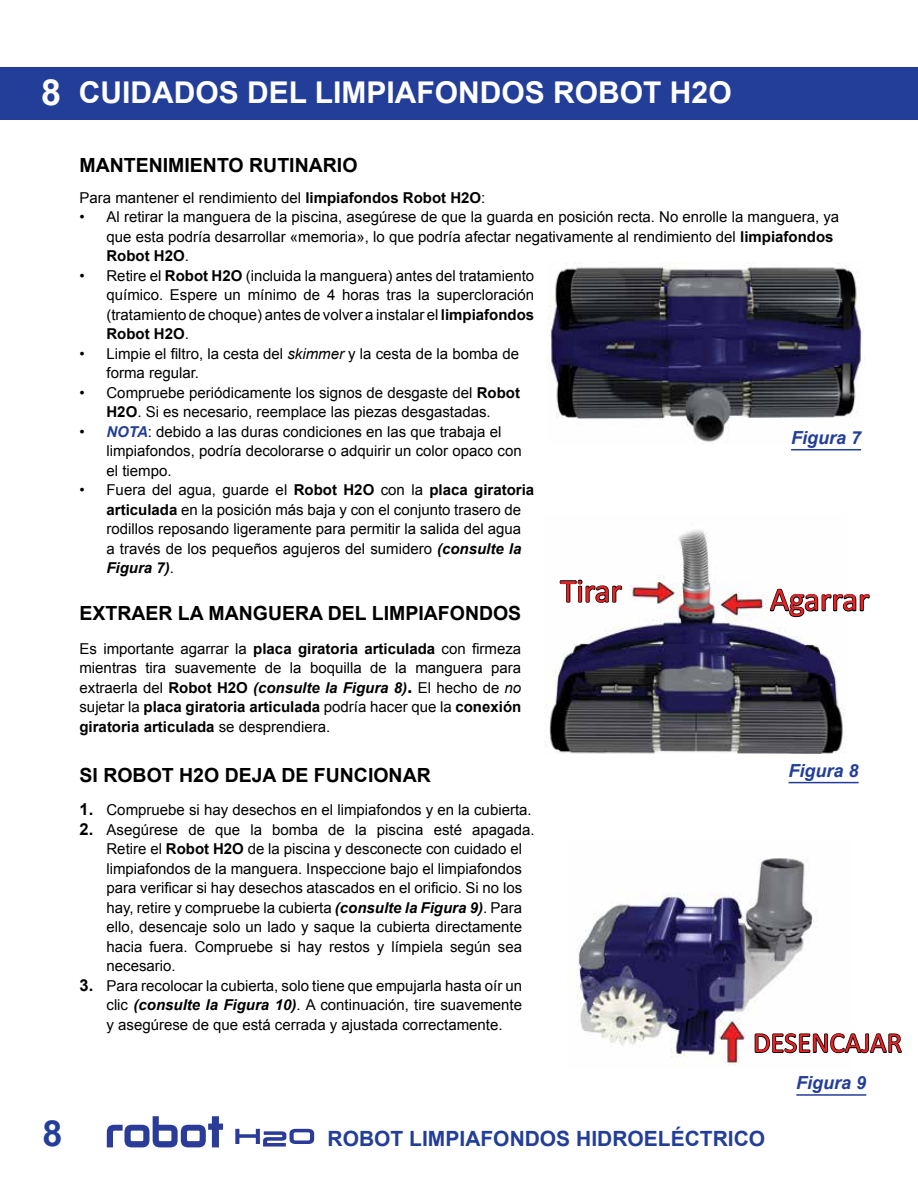
<style>
.page{position:relative;width:918px;height:1188px;background:#fff}
.page>*{position:absolute;margin:0;border:0;box-sizing:border-box;transform-origin:0 0}
.t1{font:700 36px "Arial";color:#233e99}
.t2{font:700 36px "Arial";color:#fff}
.t3{font:33px "Calibri";color:#e82225}
.t4{font:700 30px "Arial";color:#fff}
.t5{font:28.5px "Calibri";color:#e82225}
.t6{font:700 21px "Arial";color:#233e99}
.t7{font:700 19.5px "Arial";color:#000}
.t8{font:italic 700 18px "Arial";color:#233e99}
.t9{font:15px/19.5px "Arial";color:#000}
.s1{font-weight:700}
.s2{font-style:italic}
.s3{font-weight:700;font-style:italic;color:#233e99}
.s4{font-weight:700;font-style:italic}
.s5{font-weight:700;font-size:19.5px}
.s6{font-weight:700;font-size:16.5px}
</style>
<div class="page">
<div style="left:0;top:67px;width:918px;height:53px;background:#233e99"></div>
<svg style="left:235px;top:1129px;width:79px;height:18px"></svg>
<svg style="left:107px;top:1116px;width:116px;height:31px"></svg>
<img style="left:548px;top:263px;width:316px;height:179px">
<hr style="left:791px;top:449px;width:70px;height:1px;background:#233e99">
<img style="left:545px;top:530px;width:299px;height:224px">
<hr style="left:789px;top:782px;width:70px;height:1px;background:#233e99">
<img style="left:569px;top:858px;width:244px;height:208px">
<hr style="left:796px;top:1094px;width:70px;height:2px;background:#233e99">
<svg style="left:559px;top:579px;width:64px;height:25px"></svg>
<svg style="left:769px;top:581px;width:101px;height:38px"></svg>
<svg style="left:753px;top:1026px;width:149px;height:35px"></svg>
<h1 class="t2" style="left:41px;top:68px;width:22px">8</h1>
<h3 class="t4" style="left:79px;top:72px;width:654px">CUIDADOS DEL LIMPIAFONDOS ROBOT H2O</h3>
<h3 class="t7" style="left:80px;top:153px;width:280px">MANTENIMIENTO RUTINARIO</h3>
<p class="t9" style="left:80px;top:188px;width:407px">Para mantener el rendimiento del <span class="s1">limpiafondos Robot H2O</span>:</p>
<p class="t9" style="left:106px;top:208px;width:734px;text-indent:-27px">• Al retirar la manguera de la piscina, asegúrese de que la guarda en posición recta. No enrolle la manguera, ya que esta podría desarrollar «memoria», lo que podría afectar negativamente al rendimiento del <span class="s1">limpiafondos<br>Robot H2O</span>.</p>
<p class="t9" style="left:106px;top:266px;width:429px;text-align:justify;text-indent:-27px">• Retire el <span class="s1">Robot H2O</span> (incluida la manguera) antes del tratamiento químico. Espere un mínimo de 4 horas tras la supercloración (tratamiento de choque) antes de volver a instalar el <span class="s1">limpiafondos Robot H2O</span>.</p>
<p class="t9" style="left:106px;top:344px;width:414px;text-indent:-27px">• Limpie el filtro, la cesta del <span class="s2">skimmer</span> y la cesta de la bomba de forma regular.</p>
<p class="t9" style="left:79px;top:383px;width:442px;text-align:center">• Compruebe periódicamente los signos de desgaste del <span class="s1">Robot<br>H2O</span>. Si es necesario, reemplace las piezas desgastadas.</p>
<p class="t9" style="left:106px;top:422px;width:417px;text-indent:-27px">• <span class="s3">NOTA</span>: debido a las duras condiciones en las que trabaja el limpiafondos, podría decolorarse o adquirir un color opaco con el tiempo.</p>
<p class="t9" style="left:106px;top:481px;width:429px;text-indent:-27px">• Fuera del agua, guarde el <span class="s1">Robot H2O</span> con la <span class="s1">placa giratoria articulada</span> en la posición más baja y con el conjunto trasero de rodillos reposando ligeramente para permitir la salida del agua<br>a través de los pequeños agujeros del sumidero <span class="s4">(consulte la Figura 7)</span>.</p>
<h3 class="t7" style="left:80px;top:600px;width:443px">EXTRAER LA MANGUERA DEL LIMPIAFONDOS</h3>
<p class="t9" style="left:79px;top:639px;width:443px;text-align:justify">Es importante agarrar la <span class="s1">placa giratoria articulada</span> con firmeza mientras tira suavemente de la boquilla de la manguera para extraerla del <span class="s1">Robot H2O</span> <span class="s4">(consulte la Figura 8)</span><span class="s5">.</span> El hecho de <span class="s2">no </span>sujetar la <span class="s1">placa giratoria articulada</span> podría hacer que la <span class="s1">conexión giratoria articulada</span> se desprendiera.</p>
<h3 class="t7" style="left:80px;top:762px;width:353px">SI ROBOT H2O DEJA DE FUNCIONAR</h3>
<p class="t9" style="left:80px;top:800px;width:454px"><span class="s6">1.</span> Compruebe si hay desechos en el limpiafondos y en la cubierta.</p>
<p class="t9" style="left:106px;top:820px;width:430px;text-indent:-27px"><span class="s6">2.</span> Asegúrese de que la bomba de la piscina esté apagada.<br>Retire el <span class="s1">Robot H2O</span> de la piscina y desconecte con cuidado el limpiafondos de la manguera. Inspeccione bajo el limpiafondos para verificar si hay desechos atascados en el orificio. Si no los hay, retire y compruebe la cubierta <span class="s4">(consulte la Figura 9)</span>. Para ello, desencaje solo un lado y saque la cubierta directamente hacia fuera. Compruebe si hay restos y límpiela según sea necesario.</p>
<p class="t9" style="left:106px;top:976px;width:417px;text-align:justify;text-indent:-27px"><span class="s6">3.</span> Para recolocar la cubierta, solo tiene que empujarla hasta oír un clic <span class="s4">(consulte la Figura 10)</span>. A continuación, tire suavemente y asegúrese de que está cerrada y ajustada correctamente.</p>
<p class="t8" style="left:791px;top:425px;width:72px">Figura 7</p>
<h2 class="t3" style="left:560px;top:570px;width:63px">Tirar</h2>
<h2 class="t3" style="left:770px;top:579px;width:101px">Agarrar</h2>
<p class="t8" style="left:789px;top:758px;width:72px">Figura 8</p>
<h3 class="t5" style="left:753px;top:1025px;width:151px">DESENCAJAR</h3>
<p class="t8" style="left:796px;top:1071px;width:72px">Figura 9</p>
<h1 class="t1" style="left:43px;top:1109px;width:22px">8</h1>
<h3 class="t6" style="left:328px;top:1125px;width:439px">ROBOT LIMPIAFONDOS HIDROELÉCTRICO</h3>
</div>
